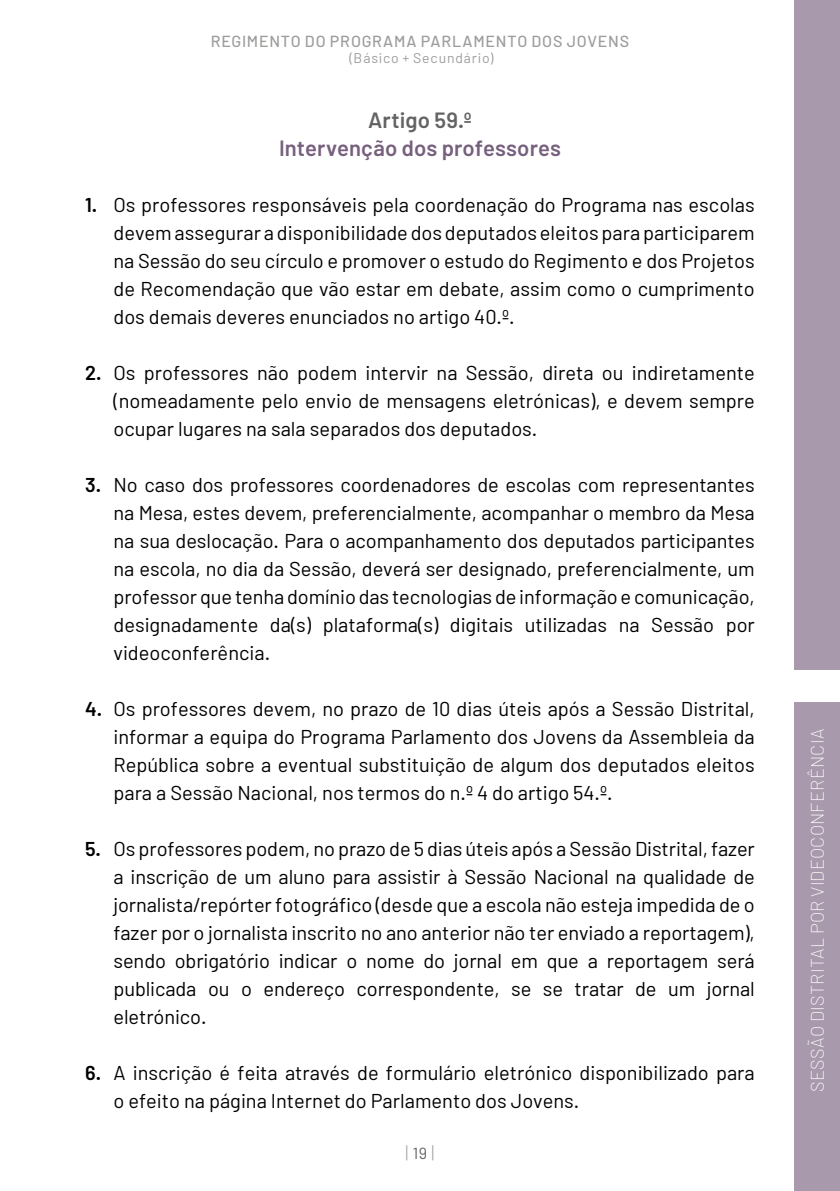
<style>
.page{position:relative;width:840px;height:1191px;background:#fff}
.page>*{position:absolute;margin:0;border:0;box-sizing:border-box;transform-origin:0 0}
.t1{font:600 22px "Barlow";letter-spacing:.005em;color:#77607d}
.t2{font:600 22px "Barlow";letter-spacing:.01em;color:#646363}
.t3{font:20px/28px "Barlow";color:#000;text-align:justify}
.t4{font:200 18px "Barlow";letter-spacing:.015em;color:#fff}
.t5{font:300 18px "Barlow";color:#9d9d9c}
.t6{font:500 16px "Barlow";letter-spacing:.05em;color:#9d9d9c}
.t7{font:14px "Barlow";letter-spacing:.06em;color:#9d9d9c}
.s1{font-weight:600}
.s2{font-weight:400;font-size:16px;color:#646363}
</style>
<div class="page">
<div style="left:794px;top:0;width:45px;height:1191px;background:#a999ac"></div>
<div style="left:787px;top:670px;width:52px;height:32px;background:#fff"></div>
<p class="t6" style="left:211px;top:32px;width:419px">REGIMENTO DO PROGRAMA PARLAMENTO DOS JOVENS</p>
<p class="t7" style="left:349px;top:50px;width:145px">(Básico + Secundário)</p>
<p class="t2" style="left:368px;top:106px;width:105px">Artigo 59.º</p>
<p class="t1" style="left:279px;top:134px;width:283px">Intervenção dos professores</p>
<p class="t3" style="left:113px;top:190px;width:642px;text-indent:-28px"><span class="s1">1.</span> Os professores responsáveis pela coordenação do Programa nas escolas devem assegurar a disponibilidade dos deputados eleitos para participarem na Sessão do seu círculo e promover o estudo do Regimento e dos Projetos de Recomendação que vão estar em debate, assim como o cumprimento dos demais deveres enunciados no artigo 40.º.</p>
<p class="t3" style="left:113px;top:358px;width:642px;text-indent:-28px"><span class="s1">2.</span> Os professores não podem intervir na Sessão, direta ou indiretamente (nomeadamente pelo envio de mensagens eletrónicas), e devem sempre ocupar lugares na sala separados dos deputados.</p>
<p class="t3" style="left:113px;top:470px;width:642px;text-indent:-28px"><span class="s1">3.</span> No caso dos professores coordenadores de escolas com representantes na Mesa, estes devem, preferencialmente, acompanhar o membro da Mesa na sua deslocação. Para o acompanhamento dos deputados participantes na escola, no dia da Sessão, deverá ser designado, preferencialmente, um professor que tenha domínio das tecnologias de informação e comunicação, designadamente da(s) plataforma(s) digitais utilizadas na Sessão por videoconferência.</p>
<p class="t3" style="left:113px;top:694px;width:642px;text-indent:-28px"><span class="s1">4.</span> Os professores devem, no prazo de 10 dias úteis após a Sessão Distrital, informar a equipa do Programa Parlamento dos Jovens da Assembleia da República sobre a eventual substituição de algum dos deputados eleitos para a Sessão Nacional, nos termos do n.º 4 do artigo 54.º.</p>
<p class="t3" style="left:113px;top:834px;width:642px;text-indent:-28px"><span class="s1">5.</span> Os professores podem, no prazo de 5 dias úteis após a Sessão Distrital, fazer a inscrição de um aluno para assistir à Sessão Nacional na qualidade de jornalista/repórter fotográfico (desde que a escola não esteja impedida de o fazer por o jornalista inscrito no ano anterior não ter enviado a reportagem), sendo obrigatório indicar o nome do jornal em que a reportagem será publicada ou o endereço correspondente, se se tratar de um jornal eletrónico.</p>
<p class="t3" style="left:113px;top:1058px;width:642px;text-indent:-28px"><span class="s1">6.</span> A inscrição é feita através de formulário eletrónico disponibilizado para o efeito na página Internet do Parlamento dos Jovens.</p>
<p class="t5" style="left:405px;top:1141px;width:30px">|<span class="s2">19</span>|</p>
<p class="t4" style="left:805px;top:1092px;width:364px;rotate:-90deg">SESSÃO DISTRITAL POR VIDEOCONFERÊNCIA</p>
</div>
